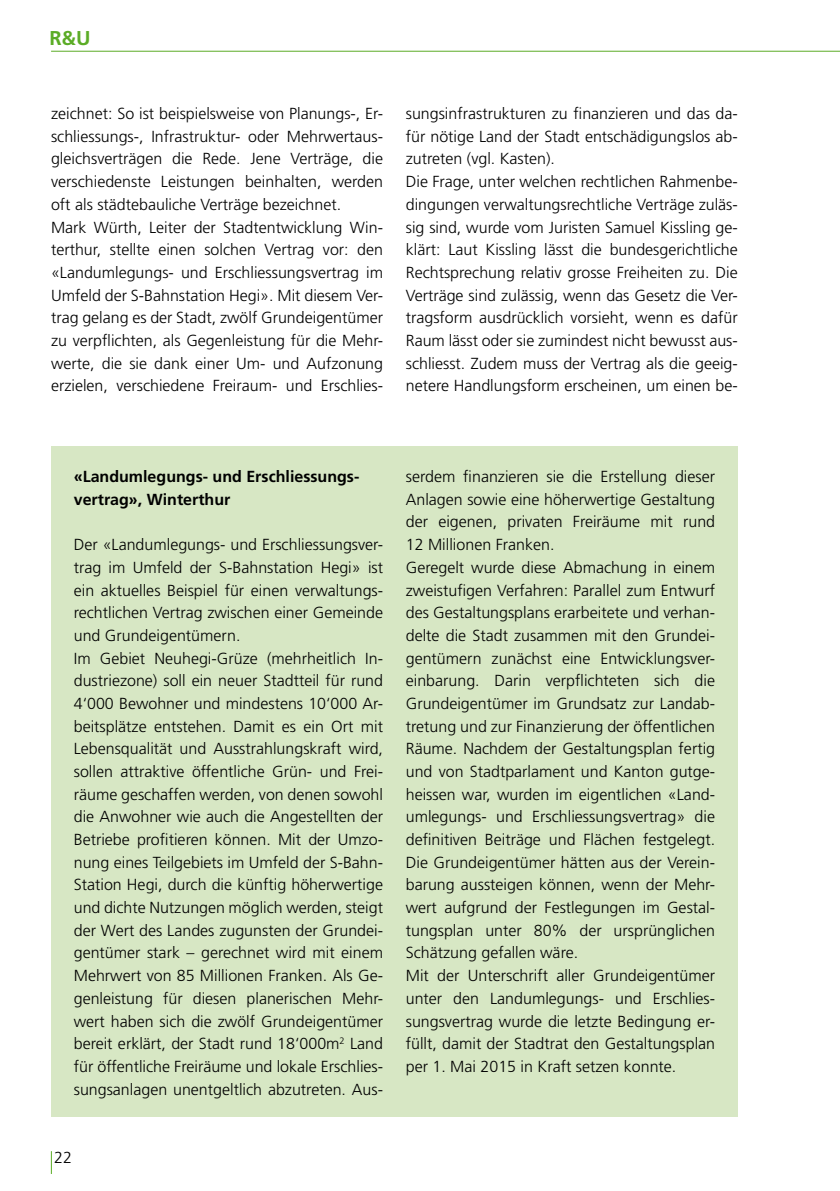
<style>
.page{position:relative;width:840px;height:1191px;background:#fff}
.page>*{position:absolute;margin:0;border:0;box-sizing:border-box;transform-origin:0 0}
.t1{font:700 20px "Frutiger LT Std";color:#5bac26}
.Fliesstext{font:300 16px/22.6px "Frutiger LT Std";color:#000;text-align:justify}
.Titel_box{font:700 16px/22.6px "Frutiger LT Std";color:#000}
</style>
<div class="page">
<hr style="left:51px;top:51px;width:788px;height:1px;background:#5bac26">
<svg style="left:51px;top:1151px;width:1px;height:23px"></svg>
<div style="left:51px;top:446px;width:686px;height:671px;background:#d7e7c4"></div>
<p class="t1" style="left:49px;top:27px;width:43px">R&amp;U</p>
<p class="Fliesstext" style="left:51px;top:102px;width:333px">zeichnet: So ist beispielsweise von Planungs-, Er&shy;schliessungs-, Infrastruktur- oder Mehrwertaus&shy;gleichsverträgen die Rede. Jene Verträge, die verschiedenste Leistungen beinhalten, werden oft als städtebauliche Verträge bezeichnet.</p>
<p class="Fliesstext" style="left:51px;top:216px;width:333px">Mark Würth, Leiter der Stadtentwicklung Win&shy;terthur, stellte einen solchen Vertrag vor: den «Landumlegungs- und Erschliessungsvertrag im Umfeld der S-Bahnstation Hegi». Mit diesem Ver&shy;trag gelang es der Stadt, zwölf Grundeigentümer zu verpflichten, als Gegenleistung für die Mehr&shy;werte, die sie dank einer Um- und Aufzonung erzielen, verschiedene Freiraum- und Erschlies-</p>
<p class="Fliesstext" style="left:405px;top:102px;width:333px">sungsinfrastrukturen zu finanzieren und das da&shy;für nötige Land der Stadt entschädigungslos ab&shy;zutreten (vgl. Kasten).</p>
<p class="Fliesstext" style="left:405px;top:170px;width:333px">Die Frage, unter welchen rechtlichen Rahmenbe&shy;dingungen verwaltungsrechtliche Verträge zuläs&shy;sig sind, wurde vom Juristen Samuel Kissling ge&shy;klärt: Laut Kissling lässt die bundesgerichtliche Rechtsprechung relativ grosse Freiheiten zu. Die Verträge sind zulässig, wenn das Gesetz die Ver&shy;tragsform ausdrücklich vorsieht, wenn es dafür Raum lässt oder sie zumindest nicht bewusst aus&shy;schliesst. Zudem muss der Vertrag als die geeig&shy;netere Handlungsform erscheinen, um einen be-</p>
<p class="Titel_box" style="left:74px;top:465px;width:287px">«Landumlegungs- und Erschliessungs&shy;vertrag», Winterthur</p>
<p class="Fliesstext" style="left:74px;top:533px;width:310px">Der «Landumlegungs- und Erschliessungsver&shy;trag im Umfeld der S-Bahnstation Hegi» ist ein aktuelles Beispiel für einen verwaltungs&shy;rechtlichen Vertrag zwischen einer Gemeinde und Grundeigentümern.</p>
<p class="Fliesstext" style="left:74px;top:647px;width:311px">Im Gebiet Neuhegi-Grüze (mehrheitlich In&shy;dustriezone) soll ein neuer Stadtteil für rund 4‘000 Bewohner und mindestens 10‘000 Ar&shy;beitsplätze entstehen. Damit es ein Ort mit Lebensqualität und Ausstrahlungskraft wird, sollen attraktive öffentliche Grün- und Frei&shy;räume geschaffen werden, von denen sowohl die Anwohner wie auch die Angestellten der Betriebe profitieren können. Mit der Umzo&shy;nung eines Teilgebiets im Umfeld der S-Bahn-Station Hegi, durch die künftig höherwertige und dichte Nutzungen möglich werden, steigt der Wert des Landes zugunsten der Grundei&shy;gentümer stark – gerechnet wird mit einem Mehrwert von 85 Millionen Franken. Als Ge&shy;genleistung für diesen planerischen Mehr&shy;wert haben sich die zwölf Grundeigentümer bereit erklärt, der Stadt rund 18‘000m<sup>2</sup> Land für öffentliche Freiräume und lokale Erschlies&shy;sungsanlagen unentgeltlich abzutreten. Aus-</p>
<p class="Fliesstext" style="left:54px;top:1146px;width:19px">22</p>
<p class="Fliesstext" style="left:405px;top:465px;width:310px">serdem finanzieren sie die Erstellung dieser Anlagen sowie eine höherwertige Gestaltung der eigenen, privaten Freiräume mit rund 12 Millionen Franken.</p>
<p class="Fliesstext" style="left:405px;top:556px;width:311px">Geregelt wurde diese Abmachung in einem zweistufigen Verfahren: Parallel zum Entwurf des Gestaltungsplans erarbeitete und verhan&shy;delte die Stadt zusammen mit den Grundei&shy;gentümern zunächst eine Entwicklungsver&shy;einbarung. Darin verpflichteten sich die Grundeigentümer im Grundsatz zur Landab&shy;tretung und zur Finanzierung der öffentlichen Räume. Nachdem der Gestaltungsplan fertig und von Stadtparlament und Kanton gutge&shy;heissen war, wurden im eigentlichen «Land&shy;umlegungs- und Erschliessungsvertrag» die definitiven Beiträge und Flächen festgelegt.<br>Die Grundeigentümer hätten aus der Verein&shy;barung aussteigen können, wenn der Mehr&shy;wert aufgrund der Festlegungen im Gestal&shy;tungsplan unter 80% der ursprünglichen Schätzung gefallen wäre.</p>
<p class="Fliesstext" style="left:405px;top:964px;width:310px">Mit der Unterschrift aller Grundeigentümer unter den Landumlegungs- und Erschlies&shy;sungsvertrag wurde die letzte Bedingung er&shy;füllt, damit der Stadtrat den Gestaltungsplan per 1. Mai 2015 in Kraft setzen konnte.</p>
</div>
